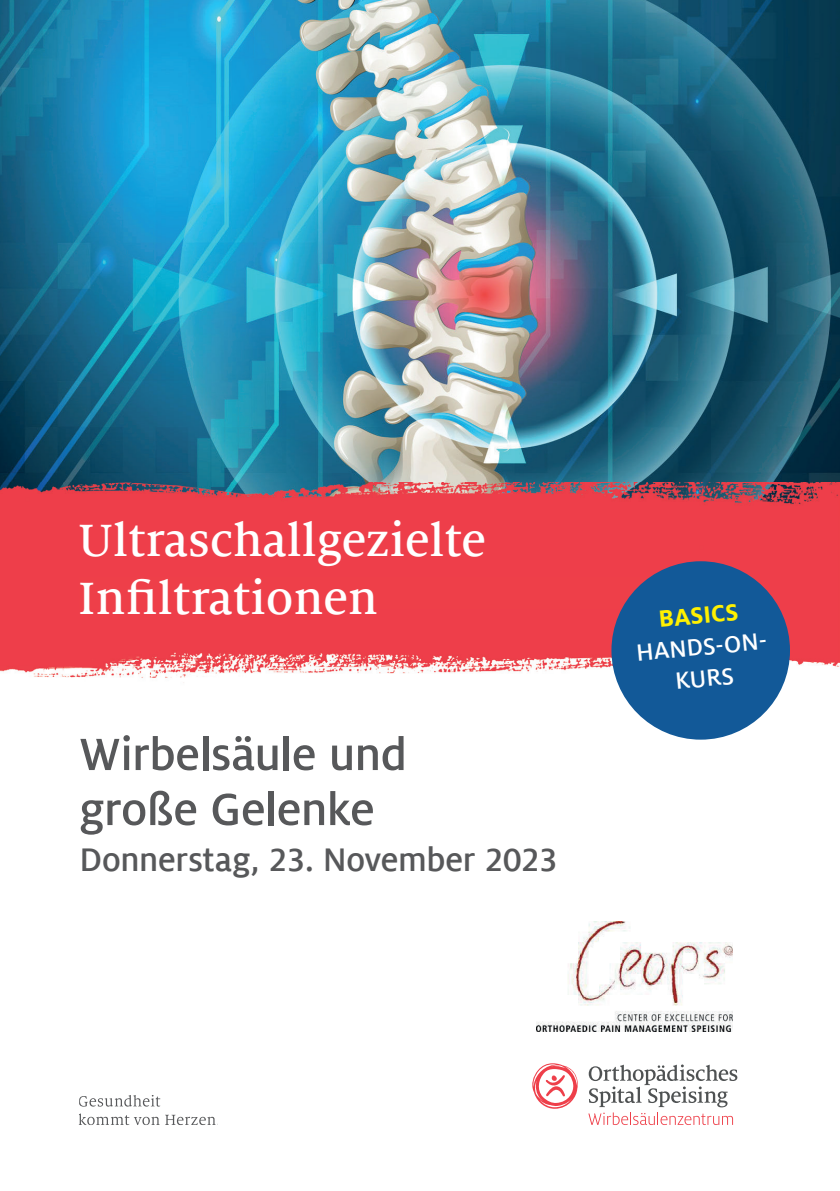
<style>
.page{position:relative;width:840px;height:1191px;background:#fff}
.page>*{position:absolute;margin:0;border:0;box-sizing:border-box;transform-origin:0 0}
.t1{font:500 50px/58px "Milo Serif Offc Pro";color:#fff}
.t2{font:500 50px/55px "Milo Offc Pro";letter-spacing:-.01em;color:#57585a}
.t3{font:500 36px "Milo Offc Pro";letter-spacing:-.01em;color:#57585a}
.t4{font:500 26px/31.6px "Milo Offc Pro";color:#fff;text-align:center}
.t5{font:700 26px "Milo Offc Pro";color:#fff101}
</style>
<div class="page">
<img style="left:0;top:0;width:839px;height:703px">
<svg style="left:532px;top:1063px;width:45px;height:45px"></svg>
<svg style="left:588px;top:1064px;width:149px;height:61px"></svg>
<div style="left:80px;top:577px;width:568px;height:31px;background:#ee3f49"></div>
<div style="left:611px;top:561px;width:178px;height:178px;background:#125998;border-radius:50%"></div>
<svg style="left:79px;top:1095px;width:81px;height:11px"></svg>
<svg style="left:79px;top:1113px;width:80px;height:12px"></svg>
<svg style="left:165px;top:1114px;width:53px;height:11px"></svg>
<img style="left:536px;top:921px;width:196px;height:110px">
<p class="t1" style="left:78px;top:511px;width:408px">Ultraschallgezielte<br>Infiltrationen</p>
<p class="t2" style="left:79px;top:727px;width:329px">Wirbelsäule und große Gelenke</p>
<p class="t3" style="left:79px;top:840px;width:480px">Donnerstag, 23. November 2023</p>
<p class="t5" style="left:656px;top:604px;width:81px;rotate:-6deg">BASICS</p>
<p class="t4" style="left:634px;top:638px;width:137px;rotate:-6deg">HANDS-ON-<br>KURS</p>
</div>
